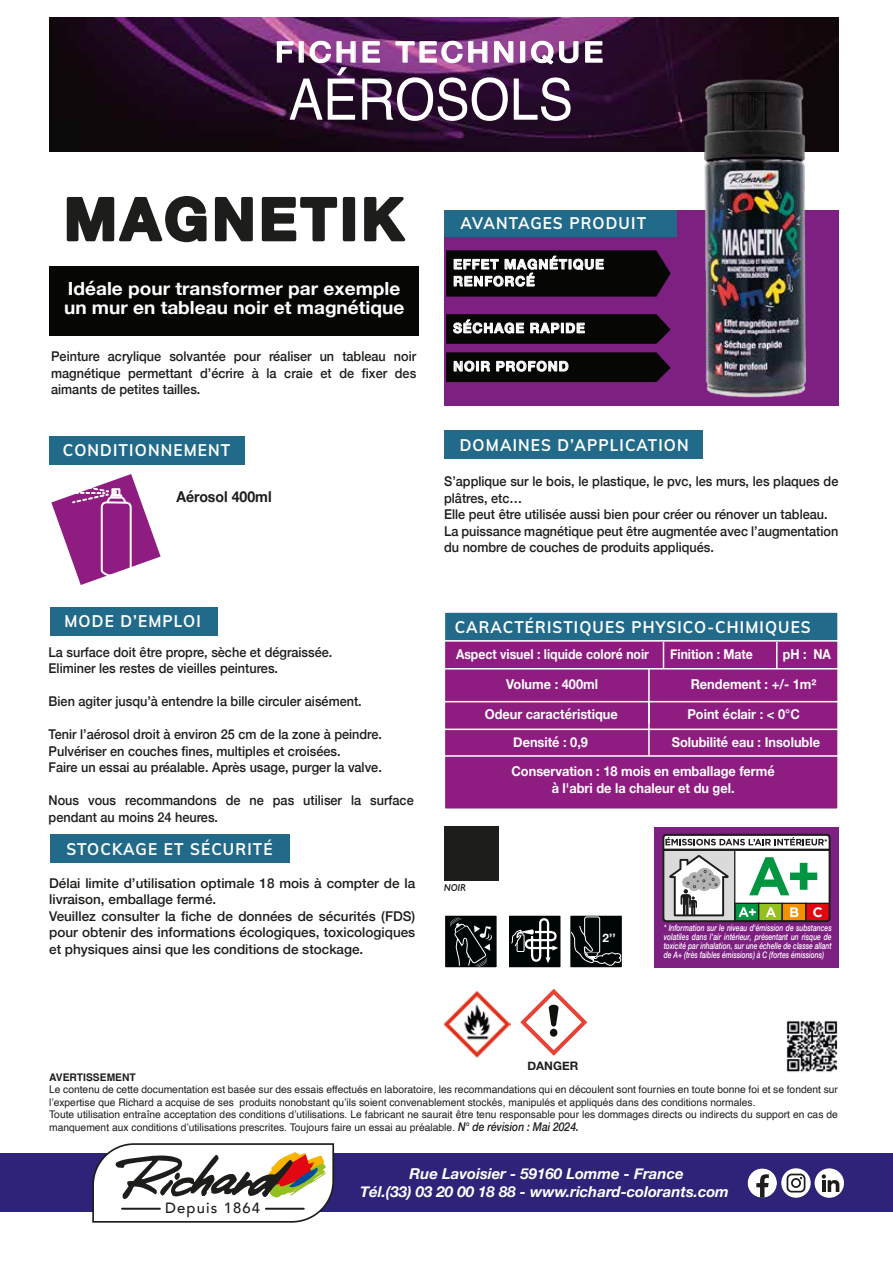
<style>
.page{position:relative;width:893px;height:1263px;background:#fff}
.page>*{position:absolute;margin:0;border:0;box-sizing:border-box;transform-origin:0 0}
.t1{font:700 57.45px "Helvetica Neue";letter-spacing:.075em;color:#1d1d1b}
.t2{font:57.45px "Helvetica";color:#fff;scale:.9 1}
.t3{font:500 28.35px "Helvetica Neue";letter-spacing:.11em;color:#fff;scale:1.1 1}
.t4{font:700 18.15px/19.6px "Helvetica Neue";color:#fff;scale:1.05 1}
.t5{font:700 16.8px "Mulish";letter-spacing:.075em;color:#fff;scale:.91 1}
.t6{font:italic 700 15px/18px "Helvetica Neue";color:#fff;text-align:center}
.t7{font:700 15px "Helvetica Neue";color:#1d1d1b;scale:.94 1}
.t8{font:500 14.85px "Avenir";letter-spacing:.075em;color:#1d1d1b}
.t9{font:700 13.65px/16.6px "Helvetica Neue";color:#fff;text-align:center;scale:.94 1}
.t10{font:700 13.65px/29.7px "Helvetica Neue";color:#fff;text-align:center;scale:.9 1}
.t11{font:700 13.65px/17px "Helvetica Neue";letter-spacing:.075em;color:#fff}
.t12{font:700 13.65px "Helvetica Neue";color:#fff;scale:.91 1}
.t13{font:500 13.5px/16.5px "Helvetica Neue";color:#1d1d1b;scale:.94 1}
.t14{font:500 13.5px/16.5px "Helvetica Neue";color:#1d1d1b}
.t15{font:700 11.7px "Helvetica Neue";color:#1d1d1b}
.t16{font:700 11.7px "Helvetica Neue";color:#fff}
.t17{font:10.5px/12.6px "Helvetica";color:#1d1d1b}
.t18{font:700 10.5px "Helvetica";color:#1d1d1b}
.t19{font:italic 600 10.2px "Gill Sans";color:#1d1d1b;scale:.92 1}
.t20{font:italic 500 9px/9px "Helvetica Neue";color:#fff;text-align:justify;scale:.75 1}
.s1{font-family:"Helvetica Neue";font-weight:500;font-style:italic;font-size:12px}
</style>
<div class="page">
<img style="left:49px;top:17px;width:790px;height:134px">
<div style="left:444px;top:210px;width:395px;height:195px;background:#7d2082"></div>
<div style="left:654px;top:827px;width:185px;height:140px;background:#7d2082"></div>
<svg style="left:66px;top:196px;width:187px;height:47px"></svg>
<svg style="left:261px;top:197px;width:77px;height:45px"></svg>
<div style="left:343px;top:197px;width:12px;height:44px;border:3px solid #1d1d1b"></div>
<svg style="left:364px;top:197px;width:42px;height:45px"></svg>
<div style="left:444px;top:210px;width:232px;height:26px;background:#226a8a"></div>
<div style="left:49px;top:436px;width:195px;height:28px;background:#226a8a"></div>
<div style="left:445px;top:431px;width:258px;height:28px;background:#226a8a"></div>
<div style="left:50px;top:607px;width:167px;height:29px;background:#226a8a"></div>
<div style="left:50px;top:834px;width:239px;height:29px;background:#226a8a"></div>
<div style="left:444px;top:612px;width:394px;height:197px;background:#8f1d81"></div>
<div style="left:444px;top:612px;width:394px;height:29px;background:#226a8a"></div>
<hr style="left:444px;top:668px;width:394px;height:1px;background:#fff">
<hr style="left:444px;top:640px;width:394px;height:2px;background:#fff">
<hr style="left:776px;top:642px;width:2px;height:27px;background:#fff">
<svg style="left:663px;top:642px;width:1px;height:26px"></svg>
<hr style="left:648px;top:701px;width:2px;height:55px;background:#fff">
<hr style="left:648px;top:669px;width:2px;height:54px;background:#fff">
<hr style="left:444px;top:701px;width:394px;height:1px;background:#fff">
<hr style="left:444px;top:728px;width:394px;height:2px;background:#fff">
<hr style="left:444px;top:755px;width:394px;height:2px;background:#fff">
<div style="left:444px;top:611px;width:395px;height:199px;border:2px solid #fff"></div>
<div style="left:50px;top:266px;width:369px;height:70px;background:#060605"></div>
<div style="left:0;top:1154px;width:893px;height:58px;background:#2d2479"></div>
<svg style="left:91px;top:1143px;width:244px;height:80px"></svg>
<svg style="left:662px;top:834px;width:169px;height:88px;background:#b0b8aa"></svg>
<svg style="left:276px;top:41px;width:18px;height:22px"></svg>
<div style="left:299px;top:41px;width:5px;height:22px;border:1px solid #fff"></div>
<svg style="left:309px;top:40px;width:47px;height:24px"></svg>
<svg style="left:362px;top:41px;width:19px;height:22px"></svg>
<svg style="left:395px;top:40px;width:119px;height:24px;background:#ad6faa"></svg>
<div style="left:520px;top:41px;width:5px;height:22px;border:1px solid #fff"></div>
<svg style="left:530px;top:40px;width:73px;height:26px;background:#7a547d"></svg>
<svg style="left:51px;top:474px;width:110px;height:111px"></svg>
<svg style="left:520px;top:989px;width:67px;height:67px"></svg>
<div style="left:568px;top:914px;width:56px;height:55px;background:#000506;border:2px solid #fff"></div>
<svg style="left:570px;top:914px;width:53px;height:51px"></svg>
<div style="left:443px;top:914px;width:56px;height:55px;background:#000506;border:2px solid #fff"></div>
<svg style="left:449px;top:917px;width:43px;height:50px"></svg>
<div style="left:507px;top:914px;width:55px;height:55px;background:#000506;border:2px solid #fff"></div>
<svg style="left:511px;top:918px;width:47px;height:45px"></svg>
<img style="left:444px;top:991px;width:67px;height:66px">
<div style="left:445px;top:826px;width:54px;height:54px;background:#1d1d1b"></div>
<img style="left:579px;top:63px;width:260px;height:343px">
<div style="left:748px;top:1168px;width:29px;height:30px;background:#fff;border-radius:50%"></div>
<svg style="left:756px;top:1174px;width:13px;height:24px"></svg>
<div style="left:815px;top:1168px;width:29px;height:30px;background:#fff;border-radius:50%"></div>
<svg style="left:822px;top:1174px;width:17px;height:18px"></svg>
<svg style="left:781px;top:1168px;width:30px;height:30px"></svg>
<div style="left:791px;top:1178px;width:10px;height:10px;border:2px solid #1d1d1b;border-radius:50%"></div>
<div style="left:787px;top:1173px;width:18px;height:19px;border:2px solid #1d1d1b;border-radius:4px"></div>
<img style="left:786px;top:1020px;width:52px;height:52px">
<svg style="left:446px;top:250px;width:225px;height:47px;background:#262226"></svg>
<svg style="left:446px;top:314px;width:225px;height:30px;background:#221e21"></svg>
<svg style="left:446px;top:352px;width:225px;height:30px;background:#1e1a1e"></svg>
<h2 class="t3" style="left:275px;top:29px;width:300px">FICHE TECHNIQUE</h2>
<h1 class="t2" style="left:289px;top:55px;width:317px">AÉROSOLS</h1>
<h1 class="t1" style="left:64px;top:174px;width:340px">MAGNETIK</h1>
<h3 class="t4" style="left:64px;top:279px;width:326px">Idéale pour transformer par exemple un mur en tableau noir et magnétique</h3>
<p class="t13" style="left:51px;top:347px;width:390px;text-align:justify">Peinture acrylique solvantée pour réaliser un tableau noir magnétique permettant d’écrire à la craie et de fixer des aimants de petites tailles.</p>
<p class="t5" style="left:461px;top:210px;width:205px">AVANTAGES PRODUIT</p>
<p class="t11" style="left:453px;top:256px;width:152px">EFFET MAGNÉTIQUE<br>RENFORCÉ</p>
<p class="t11" style="left:453px;top:320px;width:133px">SÉCHAGE RAPIDE</p>
<p class="t11" style="left:453px;top:358px;width:117px">NOIR PROFOND</p>
<p class="t5" style="left:63px;top:438px;width:186px">CONDITIONNEMENT</p>
<p class="t5" style="left:460px;top:433px;width:253px">DOMAINES D’APPLICATION</p>
<p class="t7" style="left:176px;top:485px;width:103px">Aérosol 400ml</p>
<p class="t5" style="left:64px;top:609px;width:151px">MODE D’EMPLOI</p>
<p class="t13" style="left:49px;top:643px;width:303px">La surface doit être propre, sèche et dégraissée.<br>Eliminer les restes de vieilles peintures.</p>
<p class="t13" style="left:49px;top:692px;width:335px">Bien agiter jusqu’à entendre la bille circuler aisément.</p>
<p class="t13" style="left:49px;top:725px;width:356px">Tenir l’aérosol droit à environ 25 cm de la zone à peindre.<br>Pulvériser en couches fines, multiples et croisées.<br>Faire un essai au préalable. Après usage, purger la valve.</p>
<p class="t13" style="left:49px;top:791px;width:390px">Nous vous recommandons de ne pas utiliser la surface pendant au moins 24 heures.</p>
<p class="t5" style="left:66px;top:836px;width:228px">STOCKAGE ET SÉCURITÉ</p>
<p class="t14" style="left:49px;top:874px;width:368px">Délai limite d’utilisation optimale 18 mois à compter de la livraison, emballage fermé.<br>Veuillez consulter la fiche de données de sécurités (FDS) pour obtenir des informations écologiques, toxicologiques et physiques ainsi que les conditions de stockage.</p>
<p class="t13" style="left:444px;top:472px;width:421px">S’applique sur le bois, le plastique, le pvc, les murs, les plaques de plâtres, etc…<br>Elle peut être utilisée aussi bien pour créer ou rénover un tableau.<br>La puissance magnétique peut être augmentée avec l’augmentation du nombre de couches de produits appliqués.</p>
<p class="t5" style="left:455px;top:615px;width:392px">CARACTÉRISTIQUES PHYSICO-CHIMIQUES</p>
<p class="t10" style="left:456px;top:640px;width:216px">Aspect visuel : liquide coloré noir<br>Volume : 400ml</p>
<p class="t10" style="left:670px;top:640px;width:93px">Finition : Mate</p>
<p class="t12" style="left:783px;top:643px;width:54px">pH : NA</p>
<p class="t9" style="left:691px;top:676px;width:135px">Rendement : +/- 1m²</p>
<p class="t9" style="left:485px;top:706px;width:143px">Odeur caractéristique</p>
<p class="t9" style="left:687px;top:706px;width:121px">Point éclair : &lt; 0°C</p>
<p class="t9" style="left:513px;top:734px;width:81px">Densité : 0,9</p>
<p class="t9" style="left:672px;top:734px;width:159px">Solubilité eau : Insoluble</p>
<p class="t19" style="left:444px;top:881px;width:26px">NOIR</p>
<p class="t9" style="left:511px;top:763px;width:282px">Conservation : 18 mois en emballage fermé à l'abri de la chaleur et du gel.</p>
<p class="t16" style="left:603px;top:928px;width:15px">2’’</p>
<p class="t20" style="left:664px;top:923px;width:226px">* Information sur le niveau d'émission de substances volatiles dans l'air intérieur, présentant un risque de toxicité par inhalation, sur une échelle de classe allant de A+ (très faibles émissions) à C (fortes émissions)</p>
<p class="t15" style="left:527px;top:1057px;width:52px">DANGER</p>
<p class="t18" style="left:49px;top:1070px;width:88px">AVERTISSEMENT</p>
<p class="t17" style="left:49px;top:1083px;width:790px">Le contenu de cette documentation est basée sur des essais effectués en laboratoire, les recommandations qui en découlent sont fournies en toute bonne foi et se fondent sur l’expertise que Richard a acquise de ses produits nonobstant qu’ils soient convenablement stockés, manipulés et appliqués dans des conditions normales.<br>Toute utilisation entraîne acceptation des conditions d’utilisations. Le fabricant ne saurait être tenu responsable pour les dommages directs ou indirects du support en cas de manquement aux conditions d’utilisations prescrites. Toujours faire un essai au préalable. <span class="s1">N° de révision : Mai 2024.</span></p>
<p class="t8" style="left:165px;top:1195px;width:96px">Depuis 1864</p>
<p class="t6" style="left:360px;top:1165px;width:370px">Rue Lavoisier - 59160 Lomme - France<br>Tél.(33) 03 20 00 18 88 - www.richard-colorants.com</p>
</div>
